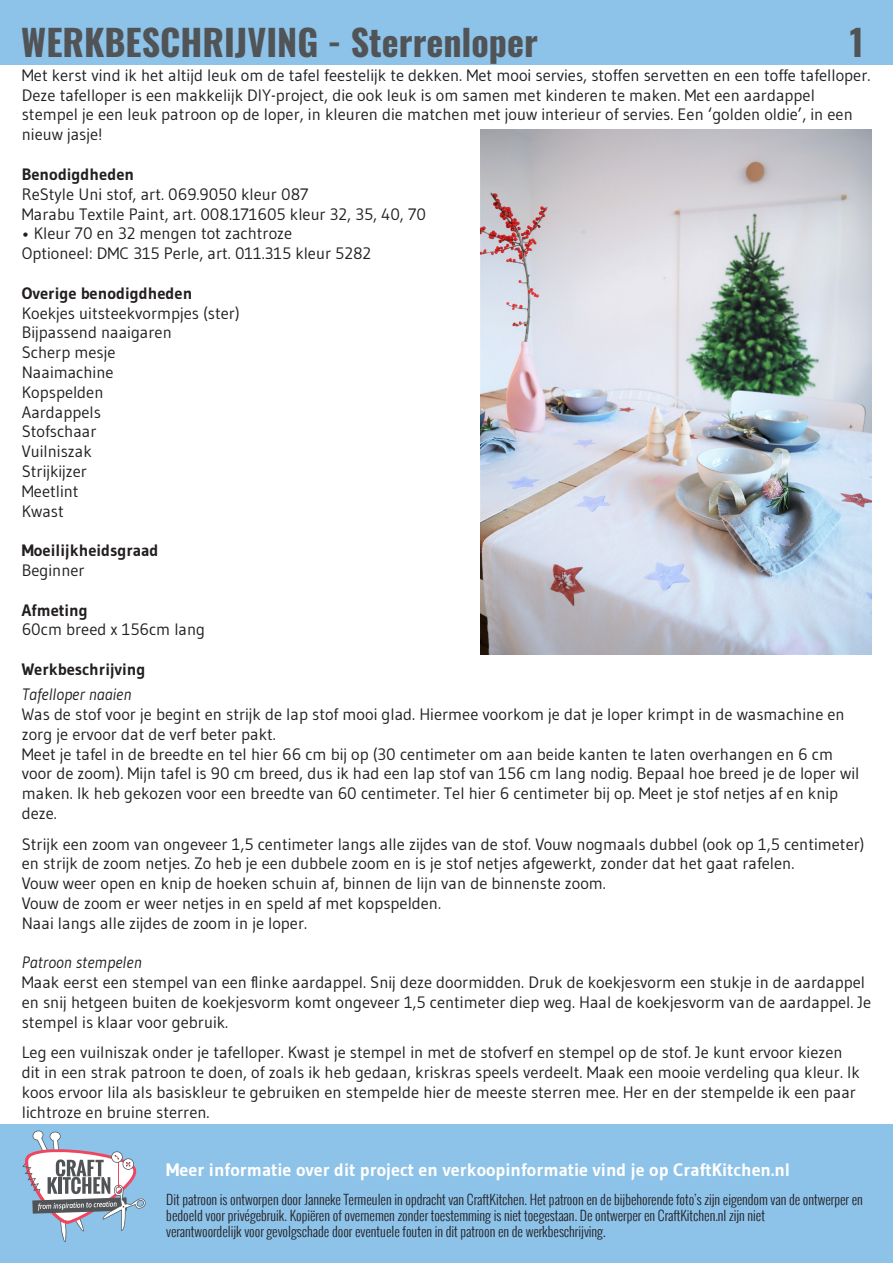
<style>
.page{position:relative;width:893px;height:1263px;background:#fff}
.page>*{position:absolute;margin:0;border:0;box-sizing:border-box;transform-origin:0 0}
.t1{font:700 36px "Oswald";color:#515456}
.t2{font:700 18px "Gudea";color:#fff}
.t3{font:16.5px/19.8px "Gudea";color:#231f20}
.t4{font:700 16.5px "Gudea";color:#231f20}
.t5{font:italic 16.5px "Gudea";color:#231f20}
.t6{font:300 13.5px/16.2px "Oswald";color:#231f20}
</style>
<div class="page">
<div style="left:0;top:1125px;width:893px;height:138px;background:#8dc2e9"></div>
<div style="left:0;top:0;width:893px;height:64px;background:#8dc2e9"></div>
<svg style="left:22px;top:1130px;width:124px;height:112px"></svg>
<img style="left:480px;top:129px;width:391px;height:526px">
<p class="t1" style="left:21px;top:23px;width:518px">WERKBESCHRIJVING - Sterrenloper</p>
<p class="t1" style="left:850px;top:23px;width:16px">1</p>
<p class="t3" style="left:22px;top:65px;width:850px">Met kerst vind ik het altijd leuk om de tafel feestelijk te dekken. Met mooi servies, stoffen servetten en een toffe tafelloper.<br>Deze tafelloper is een makkelijk DIY-project, die ook leuk is om samen met kinderen te maken. Met een aardappel stempel je een leuk patroon op de loper, in kleuren die matchen met jouw interieur of servies. Een ‘golden oldie’, in een nieuw jasje!</p>
<p class="t4" style="left:22px;top:164px;width:114px">Benodigdheden</p>
<p class="t3" style="left:22px;top:184px;width:288px">ReStyle Uni stof, art. 069.9050 kleur 087</p>
<p class="t3" style="left:22px;top:204px;width:406px">Marabu Textile Paint, art. 008.171605 kleur 32, 35, 40, 70</p>
<p class="t3" style="left:22px;top:223px;width:272px">• Kleur 70 en 32 mengen tot zachtroze</p>
<p class="t3" style="left:22px;top:243px;width:351px">Optioneel: DMC 315 Perle, art. 011.315 kleur 5282</p>
<p class="t4" style="left:22px;top:283px;width:172px">Overige benodigdheden</p>
<p class="t3" style="left:22px;top:303px;width:219px">Koekjes uitsteekvormpjes (ster)</p>
<p class="t3" style="left:22px;top:322px;width:152px">Bijpassend naaigaren</p>
<p class="t3" style="left:22px;top:342px;width:95px">Scherp mesje</p>
<p class="t3" style="left:22px;top:362px;width:93px">Naaimachine</p>
<p class="t3" style="left:22px;top:382px;width:83px">Kopspelden</p>
<p class="t3" style="left:22px;top:402px;width:81px">Aardappels</p>
<p class="t3" style="left:22px;top:421px;width:76px">Stofschaar</p>
<p class="t3" style="left:22px;top:441px;width:71px">Vuilniszak</p>
<p class="t3" style="left:22px;top:461px;width:67px">Strijkijzer</p>
<p class="t3" style="left:22px;top:481px;width:58px">Meetlint</p>
<p class="t3" style="left:22px;top:501px;width:44px">Kwast</p>
<p class="t4" style="left:22px;top:540px;width:138px">Moeilijkheidsgraad</p>
<p class="t3" style="left:22px;top:560px;width:64px">Beginner</p>
<p class="t4" style="left:22px;top:599px;width:68px">Afmeting</p>
<p class="t3" style="left:22px;top:619px;width:185px">60cm breed x 156cm lang</p>
<p class="t4" style="left:22px;top:659px;width:125px">Werkbeschrijving</p>
<p class="t5" style="left:22px;top:684px;width:112px">Tafelloper naaien</p>
<p class="t3" style="left:22px;top:704px;width:824px">Was de stof voor je begint en strijk de lap stof mooi glad. Hiermee voorkom je dat je loper krimpt in de wasmachine en zorg je ervoor dat de verf beter pakt.</p>
<p class="t3" style="left:22px;top:744px;width:839px">Meet je tafel in de breedte en tel hier 66 cm bij op (30 centimeter om aan beide kanten te laten overhangen en 6 cm voor de zoom). Mijn tafel is 90 cm breed, dus ik had een lap stof van 156 cm lang nodig. Bepaal hoe breed je de loper wil maken. Ik heb gekozen voor een breedte van 60 centimeter. Tel hier 6 centimeter bij op. Meet je stof netjes af en knip deze.</p>
<p class="t3" style="left:22px;top:834px;width:844px">Strijk een zoom van ongeveer 1,5 centimeter langs alle zijdes van de stof. Vouw nogmaals dubbel (ook op 1,5 centimeter) en strijk de zoom netjes. Zo heb je een dubbele zoom en is je stof netjes afgewerkt, zonder dat het gaat rafelen.</p>
<p class="t3" style="left:22px;top:873px;width:586px">Vouw weer open en knip de hoeken schuin af, binnen de lijn van de binnenste zoom.</p>
<p class="t3" style="left:22px;top:893px;width:421px">Vouw de zoom er weer netjes in en speld af met kopspelden.</p>
<p class="t3" style="left:22px;top:913px;width:287px">Naai langs alle zijdes de zoom in je loper.</p>
<p class="t5" style="left:22px;top:952px;width:122px">Patroon stempelen</p>
<p class="t3" style="left:22px;top:972px;width:851px">Maak eerst een stempel van een flinke aardappel. Snij deze doormidden. Druk de koekjesvorm een stukje in de aardappel en snij hetgeen buiten de koekjesvorm komt ongeveer 1,5 centimeter diep weg. Haal de koekjesvorm van de aardappel. Je stempel is klaar voor gebruik.</p>
<p class="t3" style="left:22px;top:1042px;width:840px">Leg een vuilniszak onder je tafelloper. Kwast je stempel in met de stofverf en stempel op de stof. Je kunt ervoor kiezen dit in een strak patroon te doen, of zoals ik heb gedaan, kriskras speels verdeelt. Maak een mooie verdeling qua kleur. Ik koos ervoor lila als basiskleur te gebruiken en stempelde hier de meeste sterren mee. Her en der stempelde ik een paar lichtroze en bruine sterren.</p>
<p class="t2" style="left:166px;top:1159px;width:626px">Meer informatie over dit project en verkoopinformatie vind je op CraftKitchen.nl</p>
<p class="t6" style="left:166px;top:1191px;width:698px">Dit patroon is ontworpen door Janneke Termeulen in opdracht van CraftKitchen. Het patroon en de bijbehorende foto’s zijn eigendom van de ontwerper en bedoeld voor privégebruik. Kopiëren of overnemen zonder toestemming is niet toegestaan. De ontwerper en CraftKitchen.nl zijn niet</p>
<p class="t6" style="left:166px;top:1223px;width:441px">verantwoordelijk voor gevolgschade door eventuele fouten in dit patroon en de werkbeschrijving.</p>
</div>
